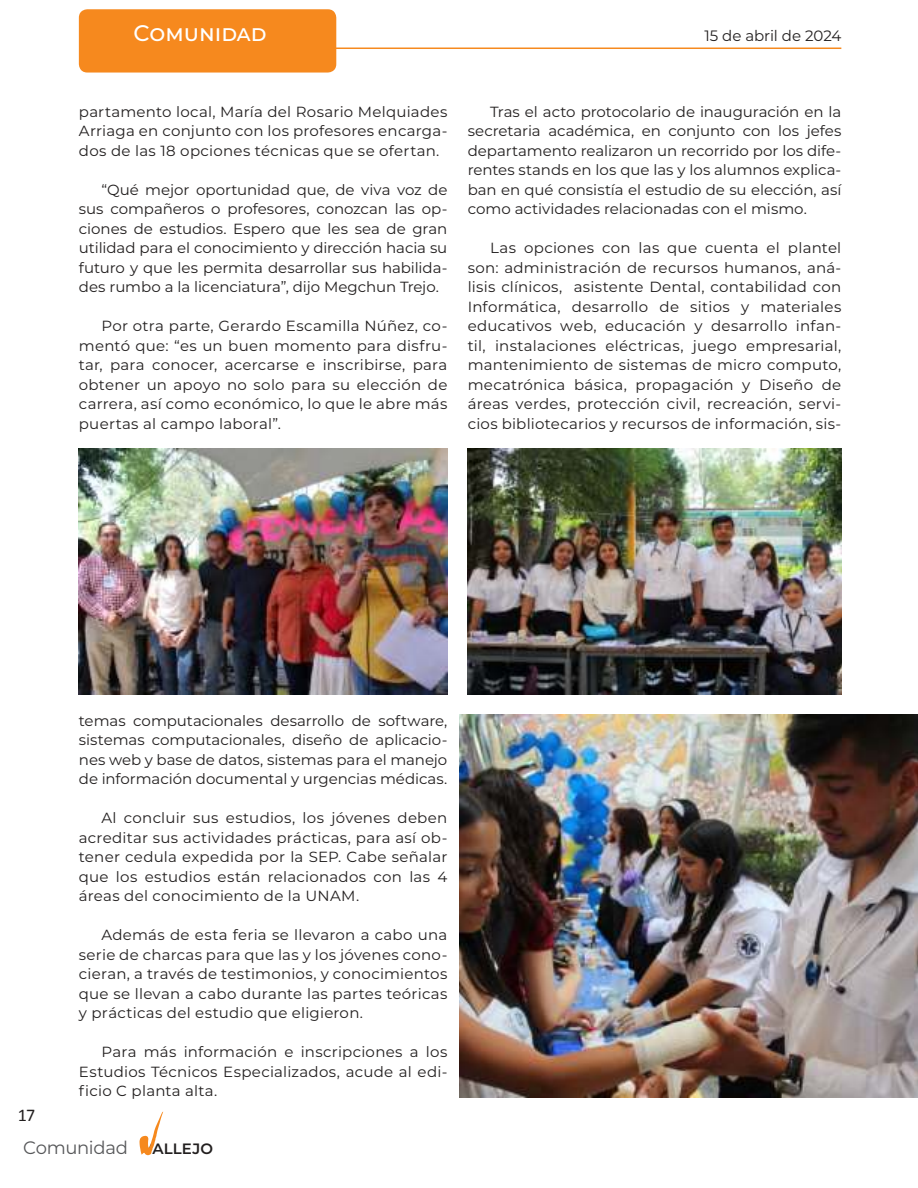
<style>
.page{position:relative;width:918px;height:1188px;background:#fff}
.page>*{position:absolute;margin:0;border:0;box-sizing:border-box;transform-origin:0 0}
.t1{font:500 22.5px "Montserrat";color:#fff}
.t2{font:18px "Montserrat";letter-spacing:-.015em;color:#57585a}
.t3{font:18px "Calibri";color:#221f1f}
.t4{font:15px "Montserrat";letter-spacing:-.005em;color:#221f1f}
.t5{font:14.7px/19.5px "Montserrat";letter-spacing:.01em;color:#221f1f;text-align:justify}
.s1{font-weight:600;font-size:15px;color:#221f1f}
</style>
<div class="page">
<img style="left:459px;top:714px;width:459px;height:384px">
<img style="left:79px;top:449px;width:368px;height:245px">
<img style="left:468px;top:449px;width:373px;height:245px">
<div style="left:79px;top:9px;width:257px;height:64px;background:#f6891e;border-radius:9px"></div>
<hr style="left:332px;top:48px;width:509px;height:1px;background:#f6891e">
<svg style="left:139px;top:1111px;width:24px;height:44px"></svg>
<h1 class="t1" style="left:134px;top:20px;width:134px">Comunidad</h1>
<p class="t4" style="left:704px;top:27px;width:139px">15 de abril de 2024</p>
<p class="t5" style="left:79px;top:102px;width:370px">partamento local, María del Rosario Melquiades Arriaga en conjunto con los profesores encarga&shy;dos de las 18 opciones técnicas que se ofertan.</p>
<p class="t5" style="left:79px;top:180px;width:370px;text-indent:23px">“Qué mejor oportunidad que, de viva voz de sus compañeros o profesores, conozcan las op&shy;ciones de estudios. Espero que les sea de gran utilidad para el conocimiento y dirección hacia su futuro y que les permita desarrollar sus habilida&shy;des rumbo a la licenciatura”, dijo Megchun Trejo.</p>
<p class="t5" style="left:79px;top:317px;width:370px;text-indent:23px">Por otra parte, Gerardo Escamilla Núñez, co&shy;mentó que: “es un buen momento para disfru&shy;tar, para conocer, acercarse e inscribirse, para obtener un apoyo no solo para su elección de carrera, así como económico, lo que le abre más puertas al campo laboral”.</p>
<p class="t5" style="left:468px;top:102px;width:375px;text-indent:23px">Tras el acto protocolario de inauguración en la secretaria académica, en conjunto con los jefes departamento realizaron un recorrido por los dife&shy;rentes stands en los que las y los alumnos explica&shy;ban en qué consistía el estudio de su elección, así como actividades relacionadas con el mismo.</p>
<p class="t5" style="left:468px;top:239px;width:375px;text-indent:23px">Las opciones con las que cuenta el plantel son: administración de recursos humanos, aná&shy;lisis clínicos, asistente Dental, contabilidad con Informática, desarrollo de sitios y materiales educativos web, educación y desarrollo infan&shy;til, instalaciones eléctricas, juego empresarial, mantenimiento de sistemas de micro computo, mecatrónica básica, propagación y Diseño de áreas verdes, protección civil, recreación, servi&shy;cios bibliotecarios y recursos de información, sis-</p>
<p class="t5" style="left:79px;top:711px;width:370px">temas computacionales desarrollo de software, sistemas computacionales, diseño de aplicacio&shy;nes web y base de datos, sistemas para el manejo de información documental y urgencias médicas.</p>
<p class="t5" style="left:79px;top:809px;width:370px;text-indent:23px">Al concluir sus estudios, los jóvenes deben acreditar sus actividades prácticas, para así ob&shy;tener cedula expedida por la SEP. Cabe señalar que los estudios están relacionados con las 4 áreas del conocimiento de la UNAM.</p>
<p class="t5" style="left:79px;top:926px;width:370px;text-indent:23px">Además de esta feria se llevaron a cabo una serie de charcas para que las y los jóvenes cono&shy;cieran, a través de testimonios, y conocimientos que se llevan a cabo durante las partes teóricas y prácticas del estudio que eligieron.</p>
<p class="t5" style="left:79px;top:1043px;width:370px;text-indent:23px">Para más información e inscripciones a los Estudios Técnicos Especializados, acude al edi&shy;ficio C planta alta.</p>
<p class="t3" style="left:18px;top:1104px;width:19px">17</p>
<p class="t2" style="left:23px;top:1138px;width:191px">Comunidad <span class="s1">VALLEJO</span></p>
</div>
